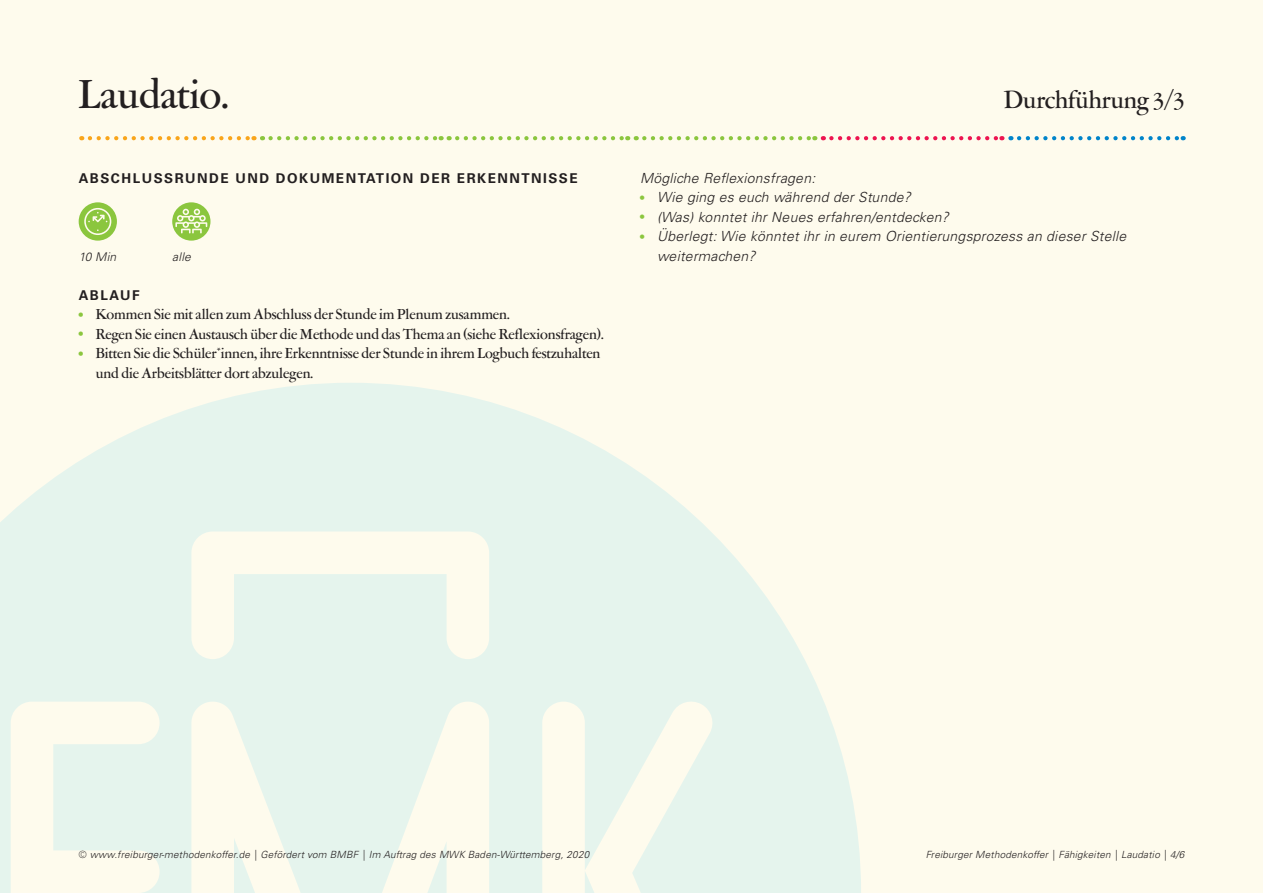
<style>
.page{position:relative;width:1263px;height:893px;background:#fefbed}
.page>*{position:absolute;margin:0;border:0;box-sizing:border-box;transform-origin:0 0}
.t1{font:500 42px "Garamont Amst SH";color:#231f20}
.t2{font:500 25.5px "Garamont Amst SH";color:#231f20}
.t3{font:500 15px/19.5px "Garamont Amst SH";color:#231f20}
.t4{font:italic 300 13.95px/19.5px "Univers LT Pro 45";letter-spacing:.02em;color:#231f20}
.t5{font:700 13.5px "Univers LT Pro 65";letter-spacing:.11em;color:#231f20}
.t6{font:italic 300 12px "Univers LT Pro 45";letter-spacing:.02em;color:#231f20}
.t7{font:italic 300 9.9px "Univers LT Pro 45";letter-spacing:.02em;color:#231f20}
.s1{font-family:"Univers LT Pro 65";font-weight:700;font-size:12px;color:#8bc63e}
.s2{font-family:"Univers LT Pro 65";font-weight:700;font-style:normal;font-size:12px;color:#8bc63e}
</style>
<div class="page">
<svg style="left:0;top:383px;width:861px;height:510px;fill:#e5f4ed"></svg>
<svg style="left:90px;top:136px;width:164px;height:4px"></svg>
<svg style="left:270px;top:136px;width:172px;height:4px"></svg>
<svg style="left:457px;top:136px;width:171px;height:4px"></svg>
<svg style="left:644px;top:136px;width:171px;height:4px"></svg>
<svg style="left:831px;top:136px;width:171px;height:4px"></svg>
<svg style="left:1019px;top:136px;width:165px;height:4px"></svg>
<svg style="left:79px;top:202px;width:38px;height:39px"></svg>
<svg style="left:172px;top:202px;width:38px;height:39px"></svg>
<h1 class="t1" style="left:79px;top:72px;width:151px">Laudatio.</h1>
<p class="t5" style="left:79px;top:169px;width:500px">ABSCHLUSSRUNDE UND DOKUMENTATION DER ERKENNTNISSE</p>
<p class="t6" style="left:79px;top:249px;width:39px">10 Min</p>
<p class="t6" style="left:172px;top:249px;width:20px">alle</p>
<p class="t5" style="left:79px;top:286px;width:62px">ABLAUF</p>
<p class="t3" style="left:79px;top:305px;width:432px"><span class="s1">•</span> Kommen Sie mit allen zum Abschluss der Stunde im Plenum zusammen.</p>
<p class="t3" style="left:79px;top:325px;width:526px"><span class="s1">•</span> Regen Sie einen Austausch über die Methode und das Thema an (siehe Reflexionsfragen).</p>
<p class="t3" style="left:96px;top:344px;width:506px;text-indent:-17px"><span class="s1">•</span> Bitten Sie die Schüler*innen, ihre Erkenntnisse der Stunde in ihrem Logbuch festzuhalten und die Arbeitsblätter dort abzulegen.</p>
<h2 class="t2" style="left:1004px;top:86px;width:182px">Durchführung 3/3</h2>
<p class="t4" style="left:640px;top:168px;width:177px">Mögliche Reflexionsfragen:</p>
<p class="t4" style="left:640px;top:188px;width:272px"><span class="s2">•</span> Wie ging es euch während der Stunde?</p>
<p class="t4" style="left:640px;top:207px;width:310px"><span class="s2">•</span> (Was) konntet ihr Neues erfahren/entdecken?</p>
<p class="t4" style="left:657px;top:227px;width:471px;text-indent:-17px"><span class="s2">•</span> Überlegt: Wie könntet ihr in eurem Orientierungsprozess an dieser Stelle weitermachen?</p>
<p class="t7" style="left:79px;top:848px;width:512px">© www.freiburger-methodenkoffer.de | Gefördert vom BMBF | Im Auftrag des MWK Baden-Württemberg, 2020</p>
<p class="t7" style="left:926px;top:848px;width:260px">Freiburger Methodenkoffer | Fähigkeiten | Laudatio | 4/6</p>
</div>
